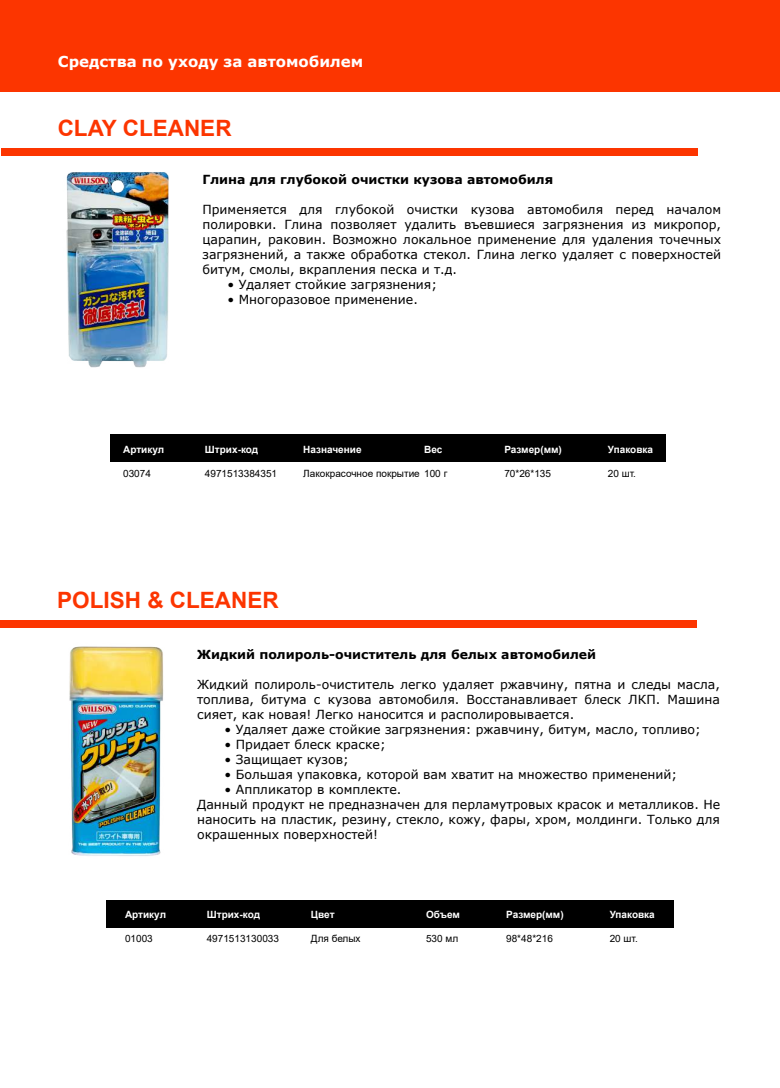
<style>
.page{position:relative;width:780px;height:1088px;background:#fff}
.page>*{position:absolute;margin:0;border:0;box-sizing:border-box;transform-origin:0 0}
.t1{font:700 22.5px "Arial";color:#fc3500}
.t2{font:700 15px "Verdana";color:#fff}
.t3{font:12.5px/15px "Verdana";color:#000;text-align:justify}
.t4{font:700 12.5px "Verdana";color:#000}
.t5{font:10px "Arial";color:#000}
.t6{font:700 10px "Arial";color:#fff}
</style>
<div class="page">
<div style="left:0;top:1px;width:780px;height:91px;background:#fc3500"></div>
<div style="left:111px;top:435px;width:554px;height:27px;background:#000"></div>
<div style="left:106px;top:900px;width:567px;height:27px;background:#000"></div>
<img style="left:66px;top:172px;width:103px;height:196px">
<img style="left:44px;top:627px;width:162px;height:229px">
<div style="left:0;top:620px;width:697px;height:7px;background:#fc3500"></div>
<div style="left:1px;top:148px;width:696px;height:7px;background:#fc3500"></div>
<p class="t2" style="left:58px;top:51px;width:307px">Средства по уходу за автомобилем</p>
<h1 class="t1" style="left:58px;top:112px;width:175px">CLAY CLEANER</h1>
<p class="t4" style="left:202px;top:170px;width:352px">Глина для глубокой очистки кузова автомобиля</p>
<p class="t3" style="left:202px;top:201px;width:520px">Применяется для глубокой очистки кузова автомобиля перед началом полировки. Глина позволяет удалить въевшиеся загрязнения из микропор, царапин, раковин. Возможно локальное применение для удаления точечных загрязнений, а также обработка стекол. Глина легко удаляет с поверхностей битум, смолы, вкрапления песка и т.д.</p>
<p class="t3" style="left:227px;top:276px;width:211px">• Удаляет стойкие загрязнения;</p>
<p class="t3" style="left:227px;top:291px;width:192px">• Многоразовое применение.</p>
<p class="t6" style="left:123px;top:442px;width:43px">Артикул</p>
<p class="t5" style="left:123px;top:467px;width:29px">03074</p>
<p class="t6" style="left:205px;top:442px;width:55px">Штрих-код</p>
<p class="t5" style="left:205px;top:467px;width:74px">4971513384351</p>
<p class="t6" style="left:424px;top:442px;width:20px">Вес</p>
<p class="t6" style="left:504px;top:442px;width:59px">Размер(мм)</p>
<p class="t5" style="left:504px;top:467px;width:48px">70*26*135</p>
<p class="t6" style="left:303px;top:442px;width:60px">Назначение</p>
<p class="t5" style="left:303px;top:467px;width:146px">Лакокрасочное покрытие 100 г</p>
<h1 class="t1" style="left:57px;top:584px;width:223px">POLISH &amp; CLEANER</h1>
<p class="t6" style="left:608px;top:442px;width:47px">Упаковка</p>
<p class="t5" style="left:608px;top:467px;width:30px">20 шт.</p>
<p class="t6" style="left:125px;top:908px;width:43px">Артикул</p>
<p class="t5" style="left:125px;top:932px;width:29px">01003</p>
<p class="t4" style="left:197px;top:646px;width:400px">Жидкий полироль-очиститель для белых автомобилей</p>
<p class="t3" style="left:197px;top:677px;width:524px">Жидкий полироль-очиститель легко удаляет ржавчину, пятна и следы масла, топлива, битума с кузова автомобиля. Восстанавливает блеск ЛКП. Машина сияет, как новая! Легко наносится и располировывается.</p>
<p class="t3" style="left:224px;top:722px;width:477px">• Удаляет даже стойкие загрязнения: ржавчину, битум, масло, топливо;</p>
<p class="t3" style="left:224px;top:737px;width:162px">• Придает блеск краске;</p>
<p class="t3" style="left:224px;top:752px;width:126px">• Защищает кузов;</p>
<p class="t3" style="left:224px;top:767px;width:454px">• Большая упаковка, которой вам хватит на множество применений;</p>
<p class="t3" style="left:197px;top:782px;width:524px;text-align:left;text-indent:28px">• Аппликатор в комплекте.<br>Данный продукт не предназначен для перламутровых красок и металликов. Не наносить на пластик, резину, стекло, кожу, фары, хром, молдинги. Только для окрашенных поверхностей!</p>
<p class="t6" style="left:207px;top:908px;width:55px">Штрих-код</p>
<p class="t5" style="left:207px;top:932px;width:74px">4971513130033</p>
<p class="t6" style="left:311px;top:908px;width:25px">Цвет</p>
<p class="t5" style="left:311px;top:932px;width:51px">Для белых</p>
<p class="t6" style="left:426px;top:908px;width:35px">Объем</p>
<p class="t5" style="left:426px;top:932px;width:34px">530 мл</p>
<p class="t6" style="left:506px;top:908px;width:59px">Размер(мм)</p>
<p class="t5" style="left:506px;top:932px;width:48px">98*48*216</p>
<p class="t6" style="left:609px;top:908px;width:47px">Упаковка</p>
<p class="t5" style="left:609px;top:932px;width:30px">20 шт.</p>
</div>
